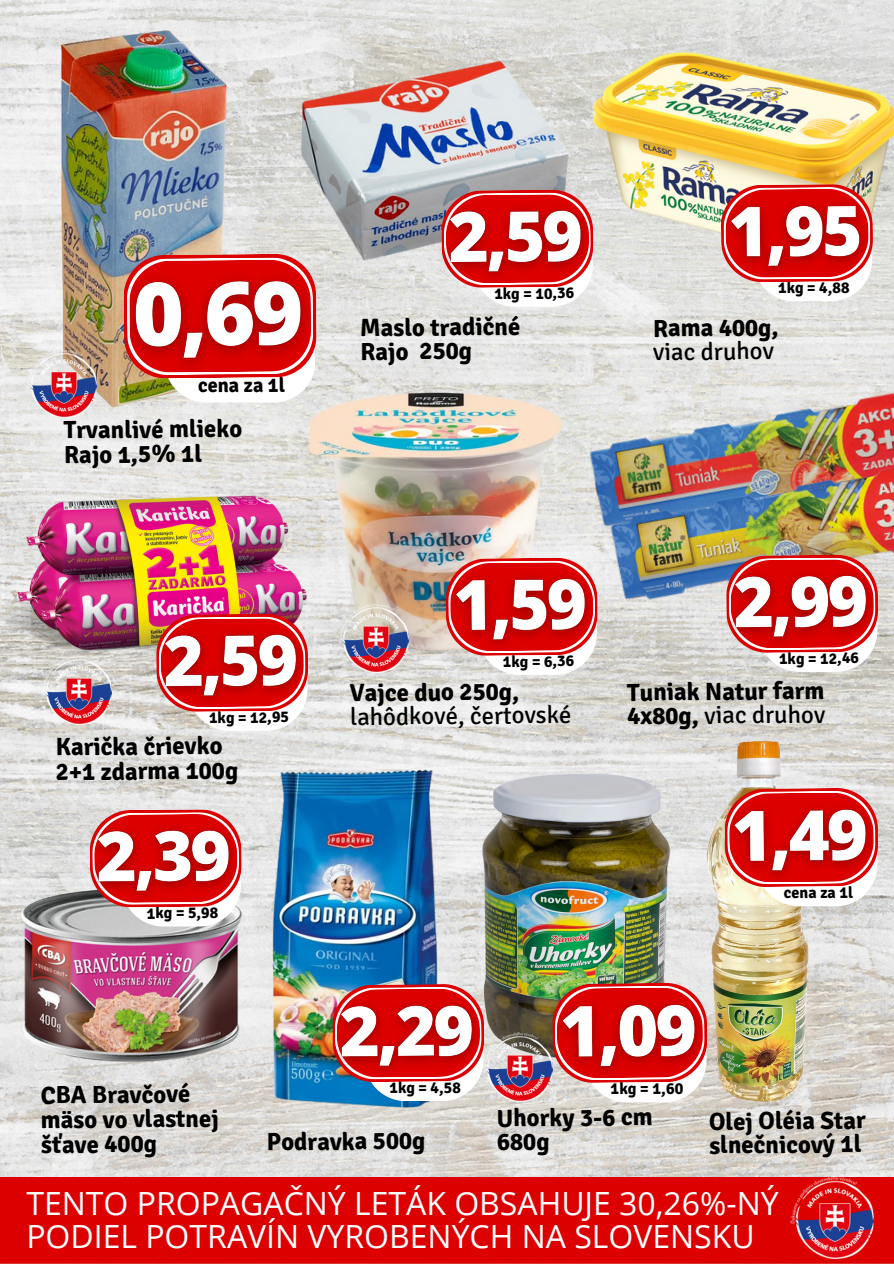
<style>
.page{position:relative;width:894px;height:1264px;background:#fff}
.page>*{position:absolute;margin:0;border:0;box-sizing:border-box;transform-origin:0 0}
.t1{font:31.95px/33.8px "Open Sans";color:#fff}
.t2{font:700 24.75px/24.6px "Signika";color:#000}
.t3{font:24.75px/23.9px "Signika";color:#000}
.t4{font:700 20.4px "Signika";color:#000}
.t5{font:700 16.35px "Signika";color:#000}
.t6{font:700 16.2px "Signika";color:#000}
.t7{font:700 16.05px "Signika";color:#000}
.s1{font-weight:700}
.s2{font-weight:400}
</style>
<div class="page">
<img style="left:0;top:0;width:893px;height:1176px">
<div style="left:0;top:1176px;width:893px;height:87px;background:#d00"></div>
<img style="left:789px;top:1176px;width:84px;height:82px">
<img style="left:40px;top:20px;width:201px;height:398px">
<svg style="left:123px;top:385px;width:133px;height:17px"></svg>
<img style="left:113px;top:250px;width:212px;height:135px">
<img style="left:0;top:439px;width:256px;height:251px">
<div style="left:188px;top:625px;width:119px;height:106px;background:#fff;border-radius:42px"></div>
<img style="left:146px;top:611px;width:169px;height:106px">
<img style="left:294px;top:20px;width:281px;height:282px">
<img style="left:593px;top:45px;width:300px;height:217px">
<div style="left:473px;top:201px;width:119px;height:106px;background:#fff;border-radius:42px"></div>
<img style="left:431px;top:187px;width:169px;height:106px">
<div style="left:752px;top:196px;width:119px;height:105px;background:#fff;border-radius:42px"></div>
<img style="left:712px;top:181px;width:166px;height:106px">
<img style="left:256px;top:361px;width:360px;height:334px">
<div style="left:477px;top:569px;width:119px;height:106px;background:#fff;border-radius:42px"></div>
<img style="left:437px;top:554px;width:167px;height:107px">
<img style="left:575px;top:369px;width:318px;height:189px">
<img style="left:598px;top:449px;width:295px;height:175px">
<div style="left:758px;top:566px;width:119px;height:106px;background:#fff;border-radius:42px"></div>
<img style="left:716px;top:552px;width:169px;height:106px">
<img style="left:0;top:867px;width:259px;height:219px">
<div style="left:122px;top:821px;width:119px;height:105px;background:#fff;border-radius:42px"></div>
<img style="left:80px;top:806px;width:169px;height:106px">
<img style="left:266px;top:759px;width:189px;height:353px">
<div style="left:364px;top:995px;width:119px;height:106px;background:#fff;border-radius:42px"></div>
<img style="left:322px;top:981px;width:160px;height:106px">
<img style="left:441px;top:721px;width:268px;height:356px">
<div style="left:585px;top:994px;width:121px;height:108px;background:#fff;border-radius:42px"></div>
<img style="left:543px;top:980px;width:164px;height:108px">
<img style="left:707px;top:741px;width:102px;height:360px">
<svg style="left:724px;top:892px;width:154px;height:14px"></svg>
<img style="left:715px;top:785px;width:170px;height:107px">
<img style="left:339px;top:603px;width:69px;height:69px">
<img style="left:482px;top:1032px;width:70px;height:69px">
<img style="left:41px;top:656px;width:70px;height:68px">
<img style="left:26px;top:349px;width:70px;height:69px">
<p class="t7" style="left:494px;top:284px;width:81px;rotate:-1deg">1kg = 10,36</p>
<p class="t7" style="left:777px;top:278px;width:73px;rotate:-1deg">1kg = 4,88</p>
<p class="t4" style="left:198px;top:373px;width:89px;rotate:-1deg">cena za 1l</p>
<p class="t2" style="left:63px;top:418px;width:180px;rotate:-1deg">Trvanlivé mlieko<br>Rajo 1,5% 1l</p>
<p class="t2" style="left:359px;top:317px;width:162px;line-height:23.4px;rotate:-1deg">Maslo tradičné<br>Rajo 250g</p>
<h4 class="t3" style="left:652px;top:317px;width:127px;rotate:-1deg"><span class="s1">Rama 400g, </span>viac druhov</h4>
<h6 class="t7" style="left:209px;top:708px;width:81px;rotate:-1deg">1kg = 12,95</h6>
<p class="t2" style="left:55px;top:735px;width:184px;rotate:-1deg">Karička črievko<br>2+1 zdarma 100g</p>
<p class="t7" style="left:147px;top:903px;width:73px;rotate:-1deg">1kg = 5,98</p>
<p class="t7" style="left:502px;top:652px;width:73px;rotate:-1deg">1kg = 6,36</p>
<p class="t3" style="left:349px;top:682px;width:223px;rotate:-1deg"><span class="s1">Vajce duo 250g, </span>lahôdkové, čertovské</p>
<p class="t7" style="left:778px;top:649px;width:81px;rotate:-1deg">1kg = 12,46</p>
<p class="t2" style="left:626px;top:681px;width:199px;line-height:23.9px;rotate:-1deg">Tuniak Natur farm<br>4x80g, <span class="s2">viac druhov</span></p>
<p class="t6" style="left:783px;top:883px;width:71px;rotate:-1deg">cena za 1l</p>
<h4 class="t2" style="left:40px;top:1083px;width:180px;rotate:-1deg">CBA Bravčové mäso vo vlastnej šťave 400g</h4>
<h5 class="t7" style="left:389px;top:1078px;width:73px;rotate:-1deg">1kg = 4,58</h5>
<p class="t5" style="left:610px;top:1079px;width:74px;rotate:-1deg">1kg = 1,60</p>
<h4 class="t2" style="left:266px;top:1130px;width:160px;rotate:-1deg">Podravka 500g</h4>
<h4 class="t2" style="left:496px;top:1107px;width:158px;line-height:23.2px;rotate:-1deg">Uhorky 3-6 cm<br>680g</h4>
<h3 class="t2" style="left:708px;top:1110px;width:158px;line-height:23.5px;rotate:-1deg">Olej Oléia Star slnečnicový 1l</h3>
<p class="t1" style="left:26px;top:1185px;width:753px">TENTO PROPAGAČNÝ LETÁK OBSAHUJE 30,26%-NÝ<br>PODIEL POTRAVÍN VYROBENÝCH NA SLOVENSKU</p>
</div>
